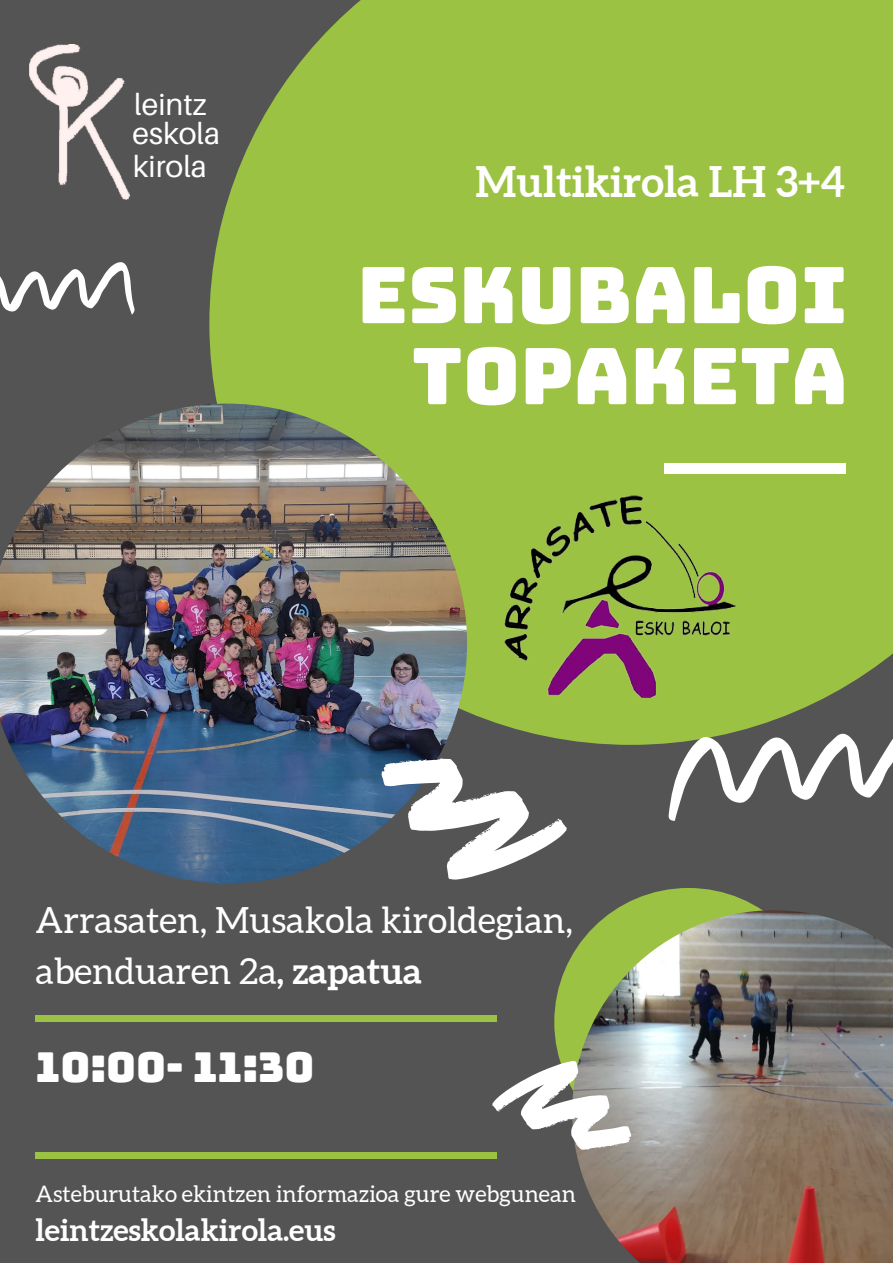
<style>
.page{position:relative;width:893px;height:1263px;background:#545454}
.page>*{position:absolute;margin:0;border:0;box-sizing:border-box;transform-origin:0 0}
.t1{font:78px/81px "Bungee";color:#fff;text-align:right}
.t2{font:700 42.08px "Aleo";color:#fff}
.t3{font:41.25px "Bungee";color:#fff}
.t4{font:36.08px/51.1px "Aleo";color:#fff}
.t5{font:700 30.3px "Aleo";color:#fff}
.t6{font:30.22px "Aileron";color:#fff}
.t7{font:22.73px "Aleo";color:#fff}
.s1{font-weight:700}
</style>
<div class="page">
<div style="left:209px;top:0;width:684px;height:745px;background:#9cc243"></div>
<div style="left:554px;top:888px;width:268px;height:268px;background:#9cc243;border-radius:50%"></div>
<img style="left:0;top:404px;width:467px;height:479px">
<img style="left:572px;top:910px;width:321px;height:353px">
<div style="left:36px;top:1015px;width:461px;height:6px;background:#9cc243"></div>
<div style="left:36px;top:1152px;width:461px;height:6px;background:#9cc243"></div>
<div style="left:664px;top:463px;width:181px;height:10px;background:#fff"></div>
<svg style="left:492px;top:1061px;width:139px;height:88px"></svg>
<svg style="left:374px;top:754px;width:193px;height:129px"></svg>
<svg style="left:668px;top:722px;width:225px;height:99px"></svg>
<svg style="left:0;top:262px;width:135px;height:53px"></svg>
<img style="left:29px;top:44px;width:101px;height:156px">
<img style="left:491px;top:473px;width:250px;height:249px">
<p class="t6" style="left:134px;top:86px;width:74px">leintz</p>
<p class="t6" style="left:133px;top:115px;width:89px">eskola</p>
<p class="t6" style="left:133px;top:148px;width:76px">kirola</p>
<p class="t2" style="left:475px;top:157px;width:371px">Multikirola LH 3+4</p>
<p class="t1" style="left:357px;top:255px;width:492px">ESKUBALOI<br>TOPAKETA</p>
<p class="t4" style="left:36px;top:894px;width:539px">Arrasaten, Musakola kiroldegian, abenduaren 2a<span class="s1">, zapatua</span></p>
<p class="t3" style="left:36px;top:1046px;width:280px">10:00- 11:30</p>
<p class="t7" style="left:36px;top:1181px;width:542px">Asteburutako ekintzen informazioa gure webgunean</p>
<p class="t5" style="left:36px;top:1213px;width:301px">leintzeskolakirola.eus</p>
</div>
